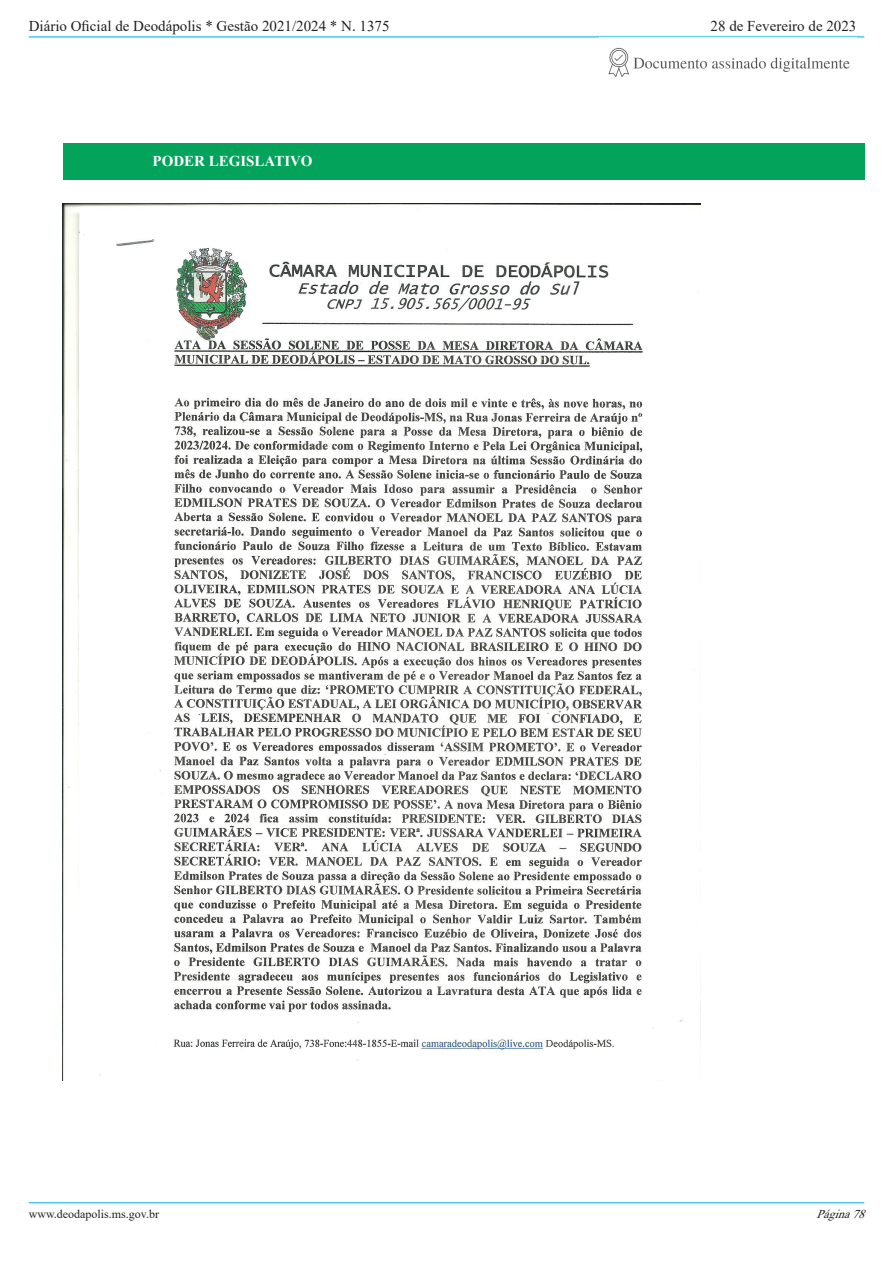
<style>
.page{position:relative;width:893px;height:1263px;background:#fff}
.page>*{position:absolute;margin:0;border:0;box-sizing:border-box;transform-origin:0 0}
.t1{font:15px "Times New Roman";color:#231f20}
.t2{font:700 15px "Times New Roman";color:#fff}
.t3{font:12px "Times New Roman";color:#231f20}
.t4{font:italic 12px "Times New Roman";color:#231f20}
</style>
<div class="page">
<hr style="left:29px;top:36px;width:835px;height:2px;background:#49c9f4">
<hr style="left:29px;top:1202px;width:835px;height:1px;background:#49c9f4">
<img style="left:608px;top:47px;width:242px;height:30px">
<div style="left:63px;top:143px;width:801px;height:37px;background:#03a35b"></div>
<img style="left:63px;top:203px;width:638px;height:877px">
<p class="t1" style="left:29px;top:16px;width:362px">Diário Oficial de Deodápolis * Gestão 2021/2024 * N. 1375</p>
<p class="t2" style="left:153px;top:151px;width:161px">PODER LEGISLATIVO</p>
<p class="t1" style="left:711px;top:16px;width:147px">28 de Fevereiro de 2023</p>
<p class="t3" style="left:29px;top:1206px;width:132px">www.deodapolis.ms.gov.br</p>
<p class="t4" style="left:817px;top:1206px;width:55px">Página78</p>
</div>
